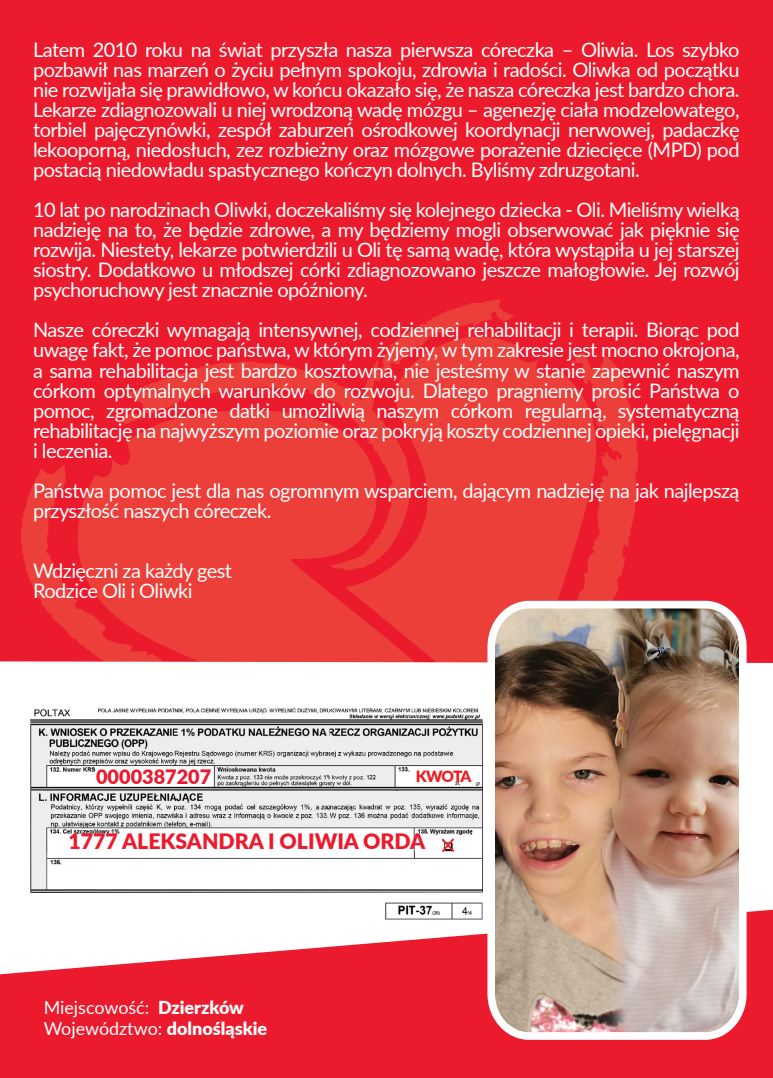
<style>
.page{position:relative;width:773px;height:1078px;background:#fff}
.page>*{position:absolute;margin:0;border:0;box-sizing:border-box;transform-origin:0 0}
.t1{font:900 21.25px "Lato";color:#eb1b2d}
.t2{font:20px/20px "Lato";letter-spacing:-.025em;color:#fff;text-align:justify}
.t3{font:900 19.75px "Lato";color:#eb1b2d}
.t4{font:18px/21.5px "Lato";color:#fff}
.t5{font:900 15.5px "Lato";letter-spacing:-.07em;color:#ee1d23}
.s1{font-weight:900}
</style>
<div class="page">
<div style="left:0;top:0;width:772px;height:785px;background:#eb1b2d"></div>
<svg style="left:21px;top:299px;width:616px;height:362px;fill:#eb3d39"></svg>
<svg style="left:78px;top:410px;width:337px;height:251px;fill:#ec3f3a"></svg>
<div style="left:0;top:661px;width:772px;height:124px;background:#fff"></div>
<svg style="left:0;top:909px;width:772px;height:168px;fill:#eb1b2d"></svg>
<img style="left:487px;top:600px;width:259px;height:439px">
<img style="left:18px;top:704px;width:484px;height:221px">
<svg style="left:441px;top:838px;width:13px;height:14px"></svg>
<p class="t2" style="left:33px;top:39px;width:708px">Latem 2010 roku na świat przyszła nasza pierwsza córeczka – Oliwia. Los szybko pozbawił nas marzeń o życiu pełnym spokoju, zdrowia i radości. Oliwka od początku nie rozwijała się prawidłowo, w końcu okazało się, że nasza córeczka jest bardzo chora.<br>Lekarze zdiagnozowali u niej wrodzoną wadę mózgu – agenezję ciała modzelowatego, torbiel pajęczynówki, zespół zaburzeń ośrodkowej koordynacji nerwowej, padaczkę lekooporną, niedosłuch, zez rozbieżny oraz mózgowe porażenie dziecięce (MPD) pod postacią niedowładu spastycznego kończyn dolnych. Byliśmy zdruzgotani.</p>
<p class="t2" style="left:33px;top:199px;width:708px">10 lat po narodzinach Oliwki, doczekaliśmy się kolejnego dziecka - Oli. Mieliśmy wielką nadzieję na to, że będzie zdrowe, a my będziemy mogli obserwować jak pięknie się rozwija. Niestety, lekarze potwierdzili u Oli tę samą wadę, która wystąpiła u jej starszej siostry. Dodatkowo u młodszej córki zdiagnozowano jeszcze małogłowie. Jej rozwój psychoruchowy jest znacznie opóźniony.</p>
<p class="t2" style="left:33px;top:319px;width:708px">Nasze córeczki wymagają intensywnej, codziennej rehabilitacji i terapii. Biorąc pod uwagę fakt, że pomoc państwa, w którym żyjemy, w tym zakresie jest mocno okrojona, a sama rehabilitacja jest bardzo kosztowna, nie jesteśmy w stanie zapewnić naszym córkom optymalnych warunków do rozwoju. Dlatego pragniemy prosić Państwa o pomoc, zgromadzone datki umożliwią naszym córkom regularną, systematyczną rehabilitację na najwyższym poziomie oraz pokryją koszty codziennej opieki, pielęgnacji i leczenia.</p>
<p class="t2" style="left:33px;top:479px;width:707px">Państwa pomoc jest dla nas ogromnym wsparciem, dającym nadzieję na jak najlepszą przyszłość naszych córeczek.</p>
<p class="t2" style="left:33px;top:559px;width:200px">Wdzięczni za każdy gest<br>Rodzice Oli i Oliwki</p>
<p class="t3" style="left:96px;top:761px;width:117px">0000387207</p>
<p class="t5" style="left:416px;top:764px;width:57px">KWOTA</p>
<p class="t1" style="left:68px;top:825px;width:358px">1777 ALEKSANDRA I OLIWIA ORDA</p>
<p class="t4" style="left:44px;top:995px;width:225px">Miejscowość: <span class="s1">Dzierzków<br></span>Województwo: <span class="s1">dolnośląskie</span></p>
</div>
